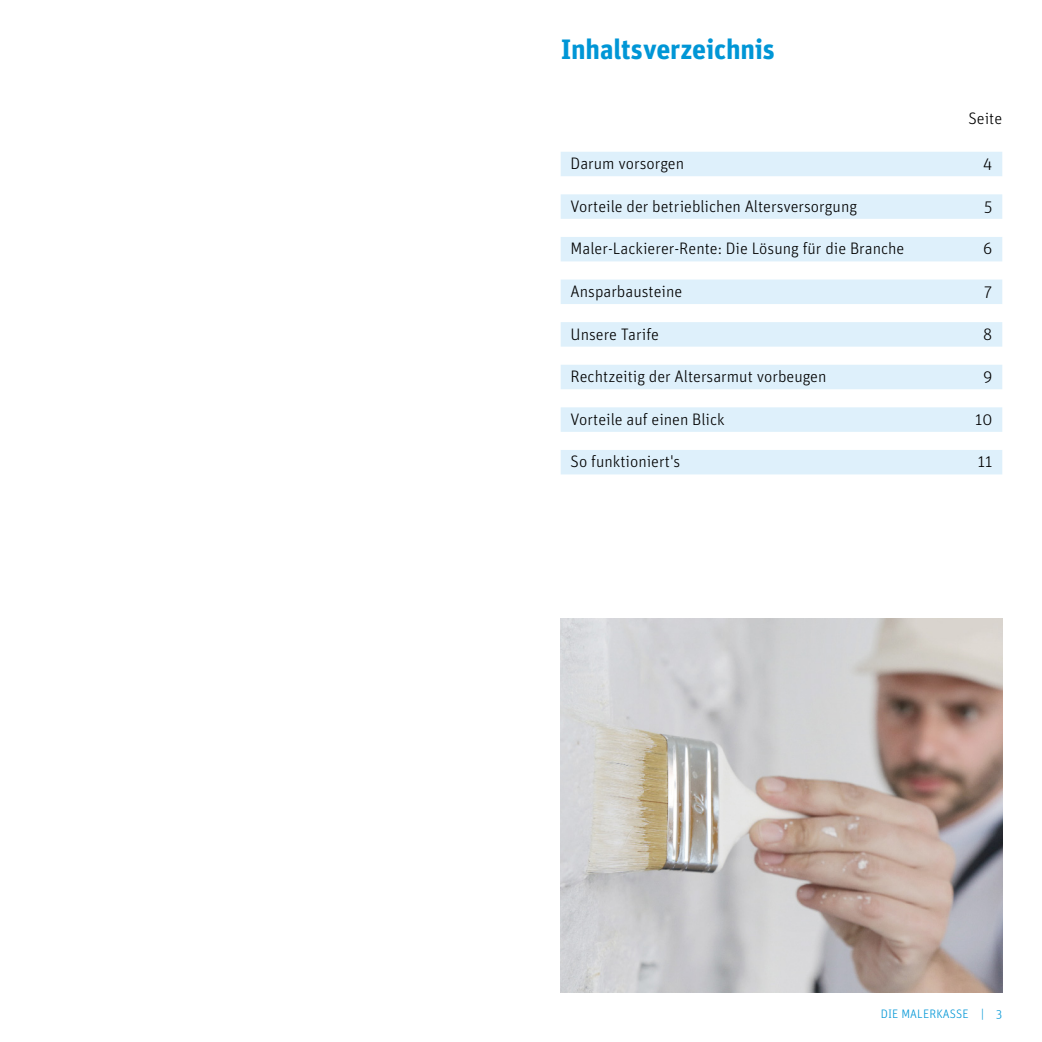
<style>
.page{position:relative;width:1042px;height:1042px;background:#fff}
.page>*{position:absolute;margin:0;border:0;box-sizing:border-box;transform-origin:0 0}
.t1{font:700 28px "Unit Pro";letter-spacing:-.005em;color:#0096d6}
.t2{font:300 16.62px "Unit Pro";color:#000}
.t3{font:300 12.25px "Unit Pro";letter-spacing:.01em;color:#0096d6}
</style>
<div class="page">
<div style="left:561px;top:152px;width:441px;height:24px;background:#def0fb"></div>
<div style="left:561px;top:194px;width:441px;height:25px;background:#def0fb"></div>
<div style="left:561px;top:237px;width:441px;height:24px;background:#def0fb"></div>
<div style="left:561px;top:279px;width:441px;height:25px;background:#def0fb"></div>
<div style="left:561px;top:322px;width:441px;height:25px;background:#def0fb"></div>
<div style="left:561px;top:365px;width:441px;height:24px;background:#def0fb"></div>
<div style="left:561px;top:407px;width:441px;height:25px;background:#def0fb"></div>
<div style="left:561px;top:450px;width:441px;height:24px;background:#def0fb"></div>
<img style="left:561px;top:618px;width:441px;height:374px">
<h1 class="t1" style="left:561px;top:29px;width:216px">Inhaltsverzeichnis</h1>
<p class="t2" style="left:968px;top:107px;width:35px">Seite</p>
<p class="t2" style="left:570px;top:153px;width:115px">Darum vorsorgen</p>
<p class="t2" style="left:983px;top:153px;width:11px">4</p>
<p class="t2" style="left:570px;top:195px;width:288px">Vorteile der betrieblichen Altersversorgung</p>
<p class="t2" style="left:984px;top:195px;width:10px">5</p>
<p class="t2" style="left:570px;top:238px;width:335px">Maler-Lackierer-Rente: Die Lösung für die Branche</p>
<p class="t2" style="left:983px;top:238px;width:11px">6</p>
<p class="t2" style="left:570px;top:280px;width:113px">Ansparbausteine</p>
<p class="t2" style="left:984px;top:280px;width:10px">7</p>
<p class="t2" style="left:570px;top:323px;width:90px">Unsere Tarife</p>
<p class="t2" style="left:983px;top:323px;width:11px">8</p>
<p class="t2" style="left:570px;top:366px;width:257px">Rechtzeitig der Altersarmut vorbeugen</p>
<p class="t2" style="left:983px;top:366px;width:11px">9</p>
<p class="t2" style="left:570px;top:408px;width:156px">Vorteile auf einen Blick</p>
<p class="t2" style="left:975px;top:408px;width:19px">10</p>
<p class="t2" style="left:570px;top:451px;width:111px">So funktioniert's</p>
<p class="t2" style="left:978px;top:451px;width:16px">11</p>
<p class="t3" style="left:881px;top:1005px;width:123px">DIE MALERKASSE | 3</p>
</div>
